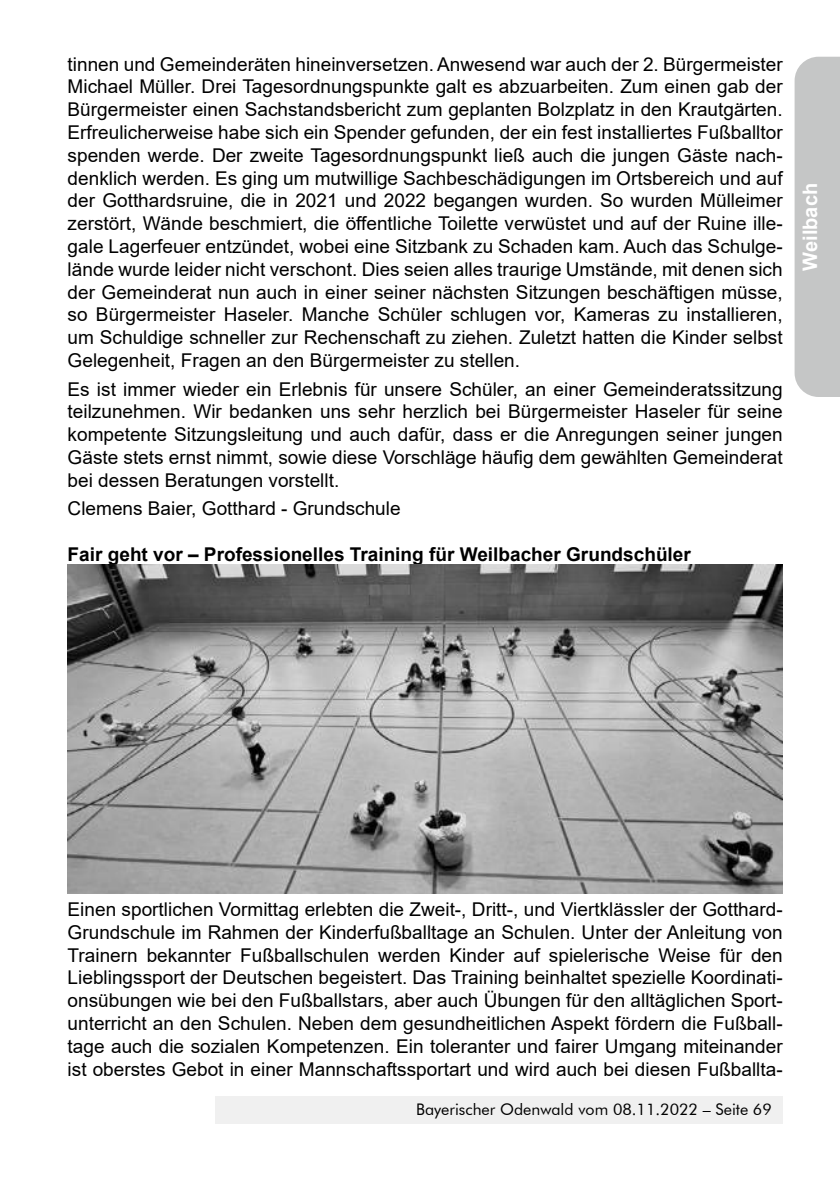
<style>
.page{position:relative;width:840px;height:1191px;background:#fff}
.page>*{position:absolute;margin:0;border:0;box-sizing:border-box;transform-origin:0 0}
.t1{font:700 20px "Arial";color:#fff}
.t2{font:19px/22.8px "Arial";color:#000;text-align:justify}
.t3{font:700 19px "Arial";color:#000}
.t4{font:16px "Futura BT";color:#000}
</style>
<div class="page">
<div style="left:215px;top:1097px;width:567px;height:27px;background:#f0f0f0"></div>
<img style="left:68px;top:564px;width:714px;height:329px">
<svg style="left:794px;top:57px;width:45px;height:340px;background:#c8c9c9"></svg>
<p class="t2" style="left:68px;top:54px;width:716px">tinnen und Gemeinderäten hineinversetzen. Anwesend war auch der 2. Bürgermeister Michael Müller. Drei Tagesordnungspunkte galt es abzuarbeiten. Zum einen gab der Bürgermeister einen Sachstandsbericht zum geplanten Bolzplatz in den Krautgärten.<br>Erfreulicherweise habe sich ein Spender gefunden, der ein fest installiertes Fußballtor spenden werde. Der zweite Tagesordnungspunkt ließ auch die jungen Gäste nach&shy;denklich werden. Es ging um mutwillige Sachbeschädigungen im Ortsbereich und auf der Gotthardsruine, die in 2021 und 2022 begangen wurden. So wurden Mülleimer zerstört, Wände beschmiert, die öffentliche Toilette verwüstet und auf der Ruine ille&shy;gale Lagerfeuer entzündet, wobei eine Sitzbank zu Schaden kam. Auch das Schulge&shy;lände wurde leider nicht verschont. Dies seien alles traurige Umstände, mit denen sich der Gemeinderat nun auch in einer seiner nächsten Sitzungen beschäftigen müsse, so Bürgermeister Haseler. Manche Schüler schlugen vor, Kameras zu installieren, um Schuldige schneller zur Rechenschaft zu ziehen. Zuletzt hatten die Kinder selbst Gelegenheit, Fragen an den Bürgermeister zu stellen.</p>
<p class="t2" style="left:68px;top:379px;width:716px">Es ist immer wieder ein Erlebnis für unsere Schüler, an einer Gemeinderatssitzung teilzunehmen. Wir bedanken uns sehr herzlich bei Bürgermeister Haseler für seine kompetente Sitzungsleitung und auch dafür, dass er die Anregungen seiner jungen Gäste stets ernst nimmt, sowie diese Vorschläge häufig dem gewählten Gemeinderat bei dessen Beratungen vorstellt.</p>
<p class="t2" style="left:68px;top:499px;width:334px">Clemens Baier, Gotthard - Grundschule</p>
<p class="t3" style="left:68px;top:547px;width:624px">Fair geht vor – Professionelles Training für Weilbacher Grundschüler</p>
<p class="t1" style="left:802px;top:270px;width:89px;rotate:-90deg">Weilbach</p>
<p class="t2" style="left:68px;top:899px;width:716px">Einen sportlichen Vormittag erlebten die Zweit-, Dritt-, und Viertklässler der Gotthard-Grundschule im Rahmen der Kinderfußballtage an Schulen. Unter der Anleitung von Trainern bekannter Fußballschulen werden Kinder auf spielerische Weise für den Lieblingssport der Deutschen begeistert. Das Training beinhaltet spezielle Koordinati&shy;onsübungen wie bei den Fußballstars, aber auch Übungen für den alltäglichen Sport&shy;unterricht an den Schulen. Neben dem gesundheitlichen Aspekt fördern die Fußball&shy;tage auch die sozialen Kompetenzen. Ein toleranter und fairer Umgang miteinander ist oberstes Gebot in einer Mannschaftssportart und wird auch bei diesen Fußballta-</p>
<p class="t4" style="left:416px;top:1103px;width:357px">Bayerischer Odenwald vom 08.11.2022 – Seite 69</p>
</div>
